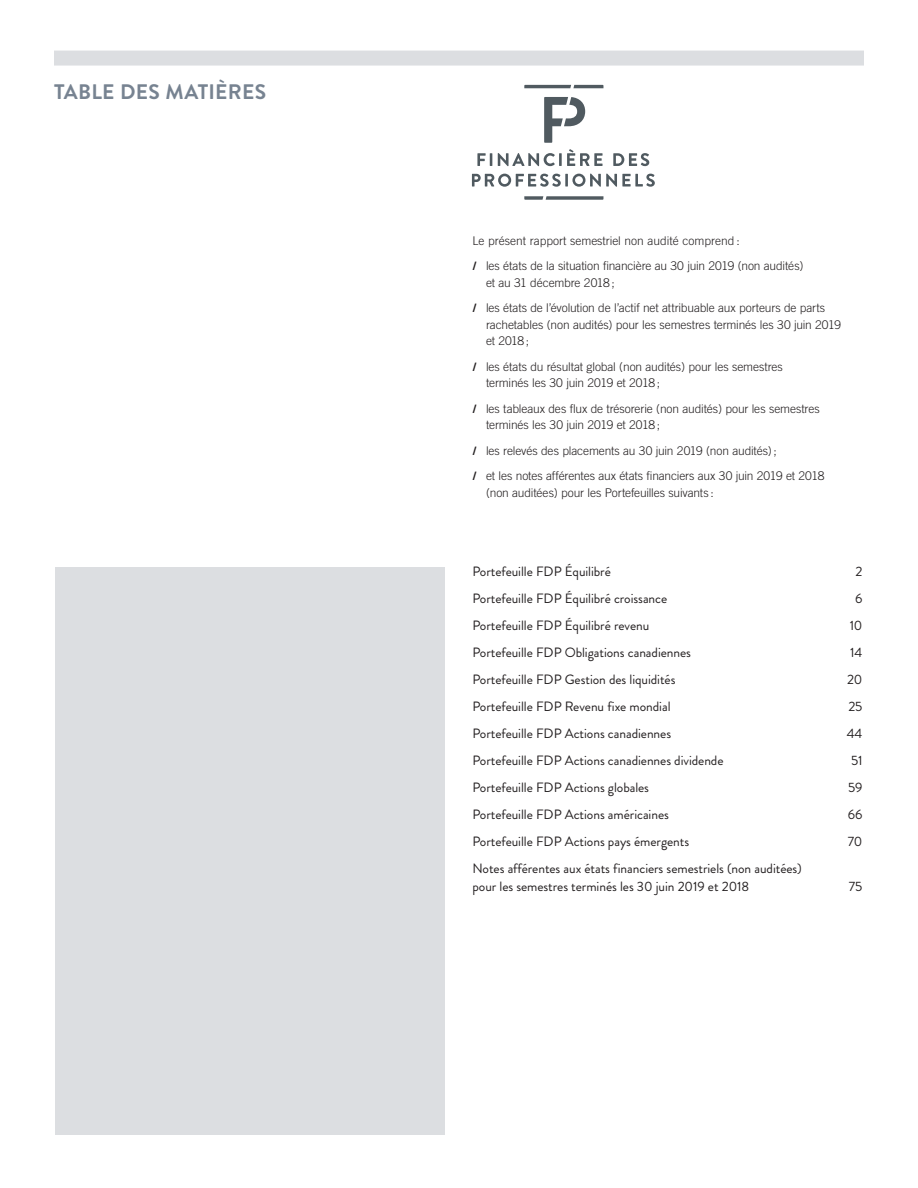
<style>
.page{position:relative;width:918px;height:1188px;background:#fff}
.page>*{position:absolute;margin:0;border:0;box-sizing:border-box;transform-origin:0 0}
.t1{font:700 21px "Brandon Grotesque";letter-spacing:.01em;color:#778391}
.t2{font:13.5px/18px "Brandon Grotesque";letter-spacing:-.005em;color:#231f20}
.t3{font:300 12px/25.5px "Trade Gothic";letter-spacing:-.01em;color:#231f20}
.s1{font-family:"Brandon Grotesque";font-weight:700}
</style>
<div class="page">
<div style="left:55px;top:567px;width:390px;height:567px;background:#dcdee1"></div>
<svg style="left:477px;top:153px;width:15px;height:13px"></svg>
<svg style="left:498px;top:149px;width:105px;height:17px"></svg>
<svg style="left:613px;top:153px;width:36px;height:13px"></svg>
<svg style="left:472px;top:174px;width:183px;height:13px"></svg>
<svg style="left:524px;top:196px;width:79px;height:4px"></svg>
<svg style="left:544px;top:97px;width:41px;height:46px"></svg>
<svg style="left:524px;top:85px;width:79px;height:3px"></svg>
<div style="left:54px;top:51px;width:810px;height:15px;background:#dcdee1"></div>
<h1 class="t1" style="left:54px;top:77px;width:213px">TABLE DES MATIÈRES</h1>
<p class="t3" style="left:472px;top:228px;width:333px">Le présent rapport semestriel non audité comprend :<br><span class="s1">/</span> les états de la situation financière au 30 juin 2019 (non audités)</p>
<p class="t3" style="left:472px;top:270px;width:354px;text-indent:14px">et au 31 décembre 2018 ;<br><span class="s1">/</span> les états de l’évolution de l’actif net attribuable aux porteurs de parts</p>
<p class="t3" style="left:486px;top:316px;width:357px;line-height:16.5px">rachetables (non audités) pour les semestres terminés les 30 juin 2019 et 2018;</p>
<p class="t3" style="left:486px;top:358px;width:298px;line-height:16.5px;text-indent:-14px"><span class="s1">/</span> les états du résultat global (non audités) pour les semestres terminés les 30 juin 2019 et 2018 ;</p>
<p class="t3" style="left:486px;top:400px;width:335px;line-height:16.5px;text-indent:-14px"><span class="s1">/</span> les tableaux des flux de trésorerie (non audités) pour les semestres terminés les 30 juin 2019 et 2018 ;</p>
<p class="t3" style="left:473px;top:438px;width:353px"><span class="s1">/</span> les relevés des placements au 30 juin 2019 (non audités);<br><span class="s1">/</span> et les notes afférentes aux états financiers aux 30 juin 2019 et 2018</p>
<p class="t3" style="left:486px;top:480px;width:229px">(non auditées) pour les Portefeuilles suivants :</p>
<p class="t2" style="left:472px;top:563px;width:140px">Portefeuille FDP Équilibré</p>
<p class="t2" style="left:855px;top:563px;width:9px">2</p>
<p class="t2" style="left:472px;top:590px;width:196px">Portefeuille FDP Équilibré croissance</p>
<p class="t2" style="left:855px;top:590px;width:9px">6</p>
<p class="t2" style="left:472px;top:617px;width:178px">Portefeuille FDP Équilibré revenu</p>
<p class="t2" style="left:850px;top:617px;width:14px">10</p>
<p class="t2" style="left:472px;top:644px;width:220px">Portefeuille FDP Obligations canadiennes</p>
<p class="t2" style="left:850px;top:644px;width:14px">14</p>
<p class="t2" style="left:472px;top:671px;width:205px">Portefeuille FDP Gestion des liquidités</p>
<p class="t2" style="left:847px;top:671px;width:17px">20</p>
<p class="t2" style="left:472px;top:698px;width:200px">Portefeuille FDP Revenu fixe mondial</p>
<p class="t2" style="left:848px;top:698px;width:16px">25</p>
<p class="t2" style="left:472px;top:725px;width:200px">Portefeuille FDP Actions canadiennes</p>
<p class="t2" style="left:847px;top:725px;width:17px">44</p>
<p class="t2" style="left:472px;top:752px;width:253px">Portefeuille FDP Actions canadiennes dividende</p>
<p class="t2" style="left:851px;top:752px;width:13px">51</p>
<p class="t2" style="left:472px;top:779px;width:178px">Portefeuille FDP Actions globales</p>
<p class="t2" style="left:848px;top:779px;width:16px">59</p>
<p class="t2" style="left:472px;top:806px;width:198px">Portefeuille FDP Actions américaines</p>
<p class="t2" style="left:848px;top:806px;width:16px">66</p>
<p class="t2" style="left:472px;top:833px;width:218px">Portefeuille FDP Actions pays émergents</p>
<p class="t2" style="left:848px;top:833px;width:16px">70</p>
<p class="t2" style="left:472px;top:860px;width:331px">Notes afférentes aux états financiers semestriels (non auditées) pour les semestres terminés les 30 juin 2019 et 2018</p>
<p class="t2" style="left:849px;top:878px;width:15px">75</p>
</div>
